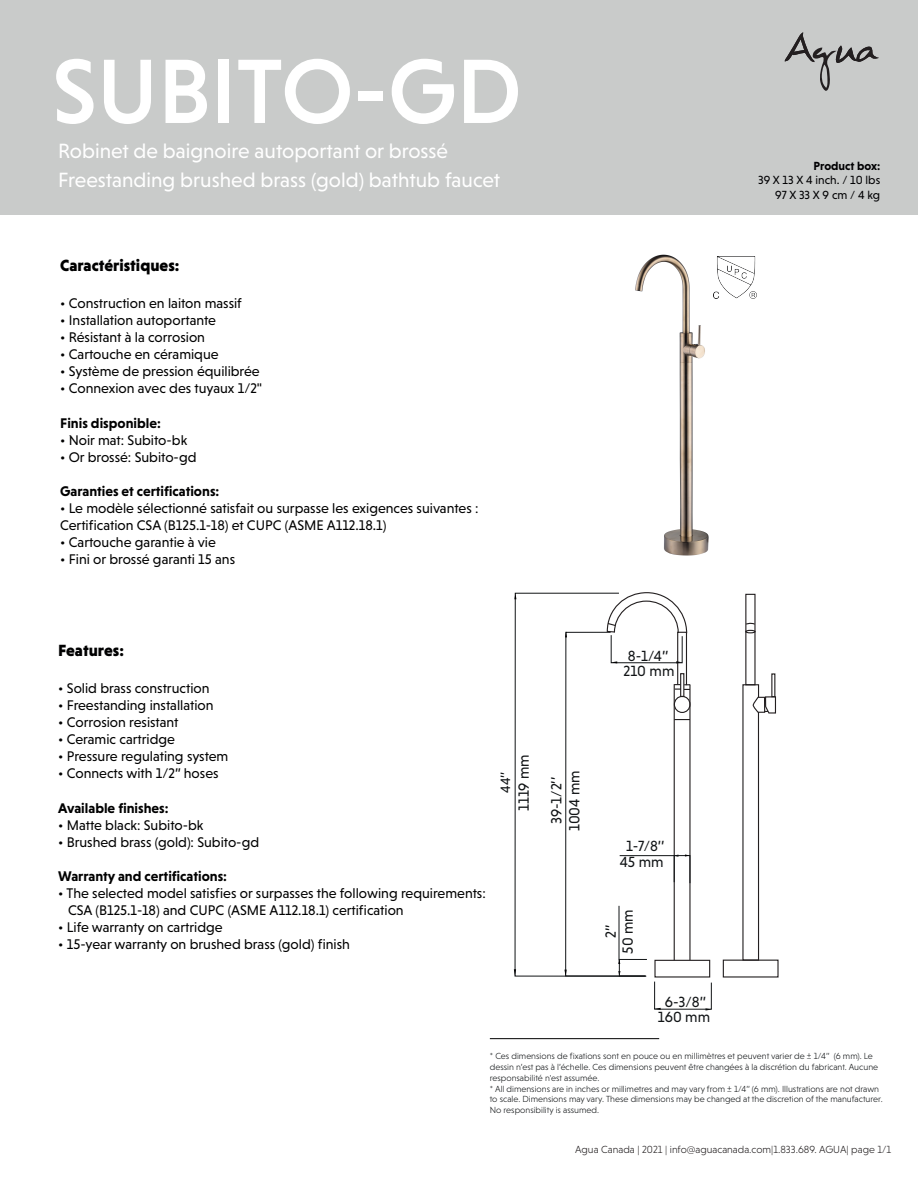
<style>
.page{position:relative;width:918px;height:1188px;background:#fff}
.page>*{position:absolute;margin:0;border:0;box-sizing:border-box;transform-origin:0 0}
.t1{font:500 93px "Niveau Grotesk";color:#fff}
.t2{font:21px/29.4px "Niveau Grotesk";color:#fff}
.t3{font:900 16.5px "Niveau Grotesk";color:#000001}
.t4{font:15px/15.6px "Niveau Grotesk";color:#111416;text-align:center}
.t5{font:14.25px/17.1px "Niveau Grotesk";color:#000001}
.t6{font:700 14.25px "Niveau Grotesk";color:#000001}
.t7{font:13.8px "Niveau Grotesk";color:#111416}
.t8{font:12px/14.4px "Niveau Grotesk";color:#000002;text-align:right}
.t9{font:700 12px "Niveau Grotesk";color:#000002}
.t10{font:300 10.5px "Niveau Grotesk";color:#231f20}
.t11{font:300 9px/10.8px "Niveau Grotesk";color:#111416}
</style>
<div class="page">
<div style="left:0;top:0;width:918px;height:215px;background:#c9cbca"></div>
<svg style="left:785px;top:32px;width:94px;height:59px"></svg>
<hr style="left:490px;top:1038px;width:169px;height:1px;background:#000001">
<img style="left:635px;top:254px;width:95px;height:302px">
<svg style="left:742px;top:684px;width:35px;height:277px"></svg>
<svg style="left:745px;top:622px;width:11px;height:11px"></svg>
<svg style="left:515px;top:593px;width:49px;height:384px"></svg>
<svg style="left:514px;top:593px;width:2px;height:6px"></svg>
<svg style="left:514px;top:969px;width:2px;height:7px"></svg>
<svg style="left:564px;top:592px;width:148px;height:419px"></svg>
<hr style="left:620px;top:855px;width:54px;height:1px;background:#111416">
<img style="left:714px;top:257px;width:43px;height:41px">
<h1 class="t1" style="left:52px;top:38px;width:471px">SUBITO-GD</h1>
<h2 class="t2" style="left:58px;top:136px;width:444px">Robinet de baignoire autoportant or brossé<br>Freestanding brushed brass (gold) bathtub faucet</h2>
<p class="t3" style="left:60px;top:256px;width:121px">Caractéristiques:</p>
<p class="t5" style="left:60px;top:294px;width:183px">• Construction en laiton massif</p>
<p class="t5" style="left:60px;top:312px;width:157px">• Installation autoportante</p>
<p class="t5" style="left:60px;top:329px;width:146px">• Résistant à la corrosion</p>
<p class="t5" style="left:60px;top:346px;width:160px">• Cartouche en céramique</p>
<p class="t5" style="left:60px;top:363px;width:201px">• Système de pression équilibrée</p>
<p class="t5" style="left:60px;top:380px;width:204px">• Connexion avec des tuyaux 1/2"</p>
<p class="t6" style="left:60px;top:415px;width:102px">Finis disponible:</p>
<p class="t5" style="left:60px;top:431px;width:129px">• Noir mat: Subito-bk</p>
<p class="t5" style="left:60px;top:448px;width:138px">• Or brossé: Subito-gd</p>
<p class="t6" style="left:60px;top:483px;width:161px">Garanties et certifications:</p>
<p class="t5" style="left:60px;top:500px;width:420px">• Le modèle sélectionné satisfait ou surpasse les exigences suivantes :<br>Certification CSA (B125.1-18) et CUPC (ASME A112.18.1)</p>
<p class="t5" style="left:60px;top:534px;width:157px">• Cartouche garantie à vie</p>
<p class="t5" style="left:60px;top:551px;width:176px">• Fini or brossé garanti 15 ans</p>
<p class="t3" style="left:58px;top:641px;width:67px">Features:</p>
<p class="t5" style="left:58px;top:680px;width:153px">• Solid brass construction</p>
<p class="t5" style="left:58px;top:697px;width:157px">• Freestanding installation</p>
<p class="t5" style="left:58px;top:714px;width:122px">• Corrosion resistant</p>
<p class="t5" style="left:58px;top:731px;width:118px">• Ceramic cartridge</p>
<p class="t5" style="left:58px;top:748px;width:172px">• Pressure regulating system</p>
<p class="t5" style="left:58px;top:765px;width:162px">• Connects with 1/2” hoses</p>
<p class="t6" style="left:58px;top:800px;width:112px">Available finishes:</p>
<p class="t5" style="left:58px;top:816px;width:147px">• Matte black: Subito-bk</p>
<p class="t5" style="left:58px;top:833px;width:203px">• Brushed brass (gold): Subito-gd</p>
<p class="t6" style="left:58px;top:868px;width:170px">Warranty and certifications:</p>
<p class="t5" style="left:68px;top:885px;width:419px;text-indent:-10px">• The selected model satisfies or surpasses the following requirements:<br>CSA (B125.1-18) and CUPC (ASME A112.18.1) certification</p>
<p class="t5" style="left:58px;top:919px;width:166px">• Life warranty on cartridge</p>
<p class="t5" style="left:58px;top:936px;width:293px">• 15-year warranty on brushed brass (gold) finish</p>
<p class="t4" style="left:516px;top:811px;width:58px;rotate:-90deg">1119 mm</p>
<p class="t7" style="left:498px;top:793px;width:23px;rotate:-90deg">44’’</p>
<p class="t4" style="left:567px;top:831px;width:62px;rotate:-90deg">1004 mm</p>
<p class="t4" style="left:549px;top:824px;width:49px;rotate:-90deg">39-1/2’’</p>
<p class="t4" style="left:624px;top:648px;width:52px;text-align:left">8-1/4’’<br>210 mm</p>
<p class="t4" style="left:620px;top:838px;width:46px;line-height:16.2px">1-7/8’’<br>45 mm</p>
<p class="t4" style="left:602px;top:954px;width:46px;line-height:17px;rotate:-90deg">2’’<br>50 mm</p>
<p class="t4" style="left:658px;top:994px;width:54px">6-3/8’’<br>160 mm</p>
<p class="t9" style="left:814px;top:159px;width:68px">Product box:</p>
<p class="t8" style="left:758px;top:173px;width:124px">39 X 13 X 4 inch. / 10 lbs<br>97 X 33 X 9 cm / 4 kg</p>
<p class="t11" style="left:490px;top:1051px;width:394px">* Ces dimensions de fixations sont en pouce ou en millimètres et peuvent varier de ± 1/4’’ (6 mm). Le dessin n’est pas à l’échelle. Ces dimensions peuvent être changées à la discrétion du fabricant. Aucune responsabilité n'est assumée.<br>* All dimensions are in inches or millimetres and may vary from ± 1/4’’ (6 mm). Illustrations are not drawn to scale. Dimensions may vary. These dimensions may be changed at the discretion of the manufacturer.<br>No responsibility is assumed.</p>
<p class="t10" style="left:575px;top:1143px;width:317px">Agua Canada | 2021 | info@aguacanada.com|1.833.689. AGUA| page 1/1</p>
</div>
